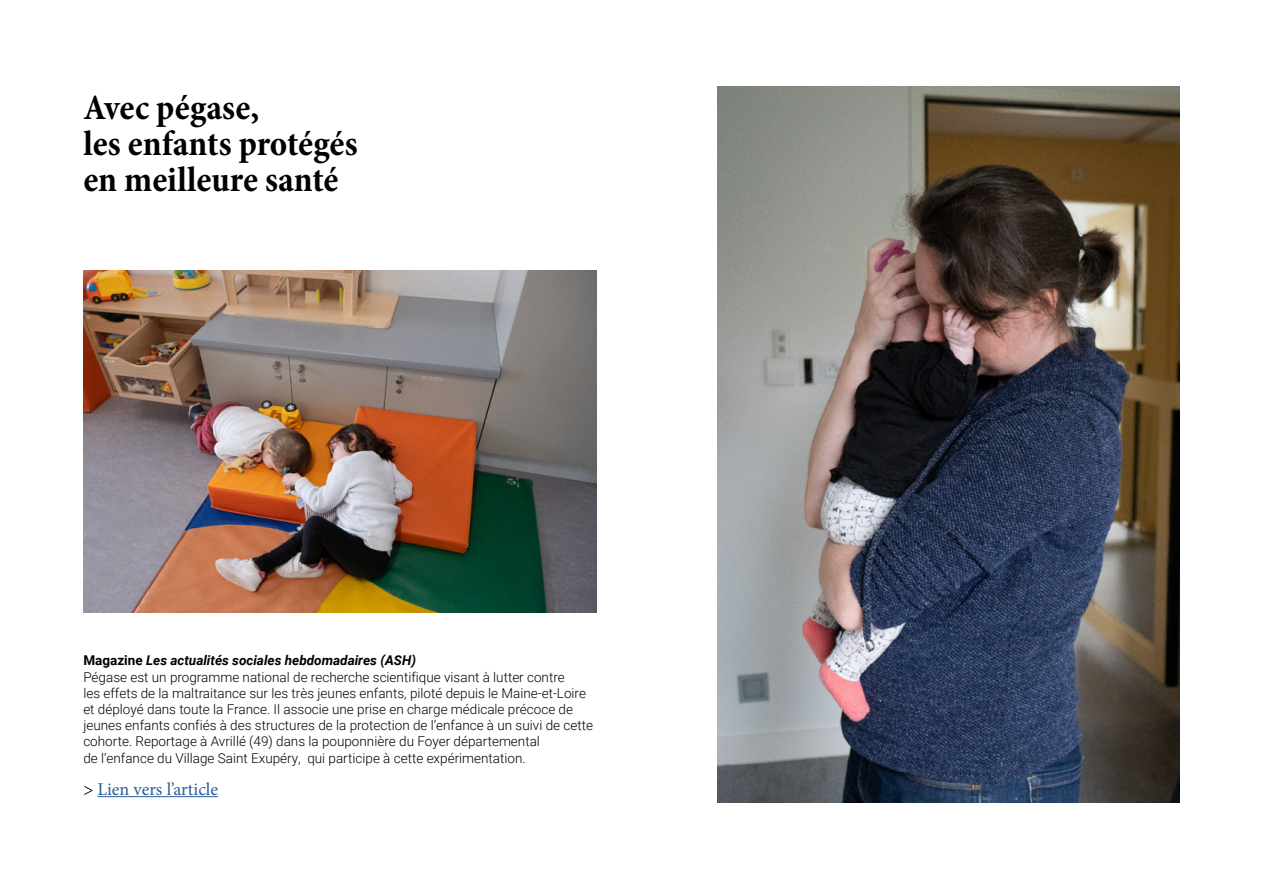
<style>
.page{position:relative;width:1263px;height:893px;background:#fff}
.page>*{position:absolute;margin:0;border:0;box-sizing:border-box;transform-origin:0 0}
.t1{font:700 condensed 36px/36px "Minion Pro";color:#000}
.t2{font:18px "Minion Pro";color:#275b9b}
.t3{font:300 13.5px/16.2px "Roboto";color:#000}
.s1{font-weight:700}
.s2{font-weight:700;font-style:italic}
.s3{color:#000}
</style>
<div class="page">
<img style="left:83px;top:270px;width:513px;height:342px">
<hr style="left:97px;top:796px;width:121px;height:1px;background:#275b9b">
<img style="left:718px;top:87px;width:461px;height:715px">
<h1 class="t1" style="left:83px;top:89px;width:276px">Avec pégase,<br>les enfants protégés en meilleure santé</h1>
<p class="t3" style="left:83px;top:652px;width:511px"><span class="s1">Magazine</span> <span class="s2">Les actualités sociales hebdomadaires (ASH)<br></span>Pégase est un programme national de recherche scientifique visant à lutter contre<br>les effets de la maltraitance sur les très jeunes enfants, piloté depuis le Maine-et-Loire et déployé dans toute la France. Il associe une prise en charge médicale précoce de jeunes enfants confiés à des structures de la protection de l’enfance à un suivi de cette cohorte. Reportage à Avrillé (49) dans la pouponnière du Foyer départemental<br>de l’enfance du Village Saint Exupéry, qui participe à cette expérimentation.</p>
<h2 class="t2" style="left:83px;top:777px;width:136px"><span class="s3">&gt;</span> Lien vers l’article</h2>
</div>
